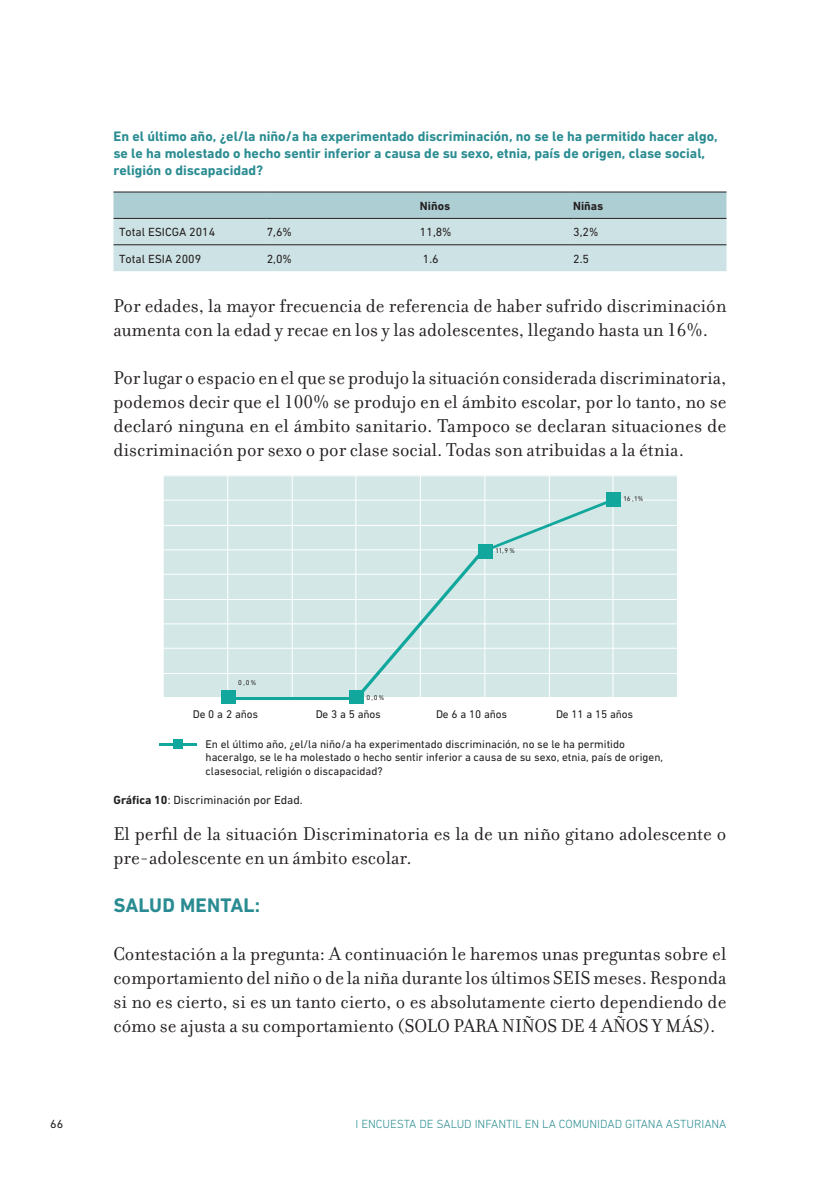
<style>
.page{position:relative;width:840px;height:1191px;background:#fff}
.page>*{position:absolute;margin:0;border:0;box-sizing:border-box;transform-origin:0 0}
.t1{font:20px/24px "Filosofia OT";color:#231f20}
.t2{font:700 20px "DIN Next W1 G";letter-spacing:.01em;color:#2a8c92}
.t3{font:700 14px/16.8px "DIN Next W1 G";color:#2a8c92}
.t4{font:12px "DIN Next W1 G";color:#231f20}
.t5{font:300 12px "DIN Next W1 G";color:#2a8c92}
.t6{font:700 12px "DIN Next W1 G";color:#231f20}
.t7{font:11.4px/13.6px "DIN Next W1 G";color:#231f20}
.t8{font:7px "DIN Next W1 G";color:#231f20}
.s1{font-weight:700}
</style>
<div class="page">
<svg style="left:113px;top:193px;width:613px;height:78px;background:#c1dadd"></svg>
<hr style="left:113px;top:192px;width:153px;height:1px;background:#231f20">
<hr style="left:266px;top:192px;width:154px;height:1px;background:#231f20">
<hr style="left:420px;top:192px;width:153px;height:1px;background:#231f20">
<hr style="left:573px;top:192px;width:153px;height:1px;background:#231f20">
<hr style="left:113px;top:218px;width:153px;height:1px;background:#231f20">
<hr style="left:266px;top:218px;width:154px;height:1px;background:#231f20">
<hr style="left:420px;top:218px;width:153px;height:1px;background:#231f20">
<hr style="left:573px;top:218px;width:153px;height:1px;background:#231f20">
<hr style="left:113px;top:244px;width:153px;height:1px;background:#231f20">
<hr style="left:266px;top:244px;width:154px;height:1px;background:#231f20">
<hr style="left:420px;top:244px;width:153px;height:1px;background:#231f20">
<hr style="left:573px;top:244px;width:153px;height:1px;background:#231f20">
<div style="left:163px;top:476px;width:514px;height:221px;background:#d3e8e6"></div>
<hr style="left:163px;top:673px;width:514px;height:1px;background:#fff">
<hr style="left:163px;top:648px;width:514px;height:1px;background:#fff">
<hr style="left:163px;top:623px;width:514px;height:1px;background:#fff">
<hr style="left:163px;top:599px;width:514px;height:1px;background:#fff">
<hr style="left:163px;top:574px;width:514px;height:1px;background:#fff">
<hr style="left:163px;top:549px;width:514px;height:1px;background:#fff">
<hr style="left:163px;top:525px;width:514px;height:1px;background:#fff">
<hr style="left:163px;top:500px;width:514px;height:1px;background:#fff">
<hr style="left:227px;top:476px;width:1px;height:222px;background:#fff">
<hr style="left:355px;top:476px;width:1px;height:222px;background:#fff">
<hr style="left:484px;top:476px;width:1px;height:222px;background:#fff">
<hr style="left:612px;top:476px;width:1px;height:222px;background:#fff">
<hr style="left:163px;top:476px;width:1px;height:222px;background:#fff">
<hr style="left:292px;top:476px;width:1px;height:222px;background:#fff">
<hr style="left:420px;top:476px;width:1px;height:222px;background:#fff">
<hr style="left:548px;top:476px;width:1px;height:222px;background:#fff">
<hr style="left:676px;top:476px;width:1px;height:222px;background:#fff">
<hr style="left:227px;top:697px;width:129px;height:2px;background:#12a79d">
<svg style="left:354px;top:498px;width:259px;height:203px"></svg>
<div style="left:221px;top:691px;width:14px;height:13px;background:#12a79d"></div>
<div style="left:349px;top:691px;width:14px;height:13px;background:#12a79d"></div>
<div style="left:477px;top:544px;width:15px;height:14px;background:#12a79d"></div>
<div style="left:605px;top:492px;width:15px;height:15px;background:#12a79d"></div>
<hr style="left:159px;top:743px;width:37px;height:2px;background:#12a79d">
<div style="left:173px;top:739px;width:9px;height:10px;background:#12a79d"></div>
<p class="t3" style="left:113px;top:128px;width:605px">En el último año, ¿el/la niño/a ha experimentado discriminación, no se le ha permitido hacer algo, se le ha molestado o hecho sentir inferior a causa de su sexo, etnia, país de origen, clase social, religión o discapacidad?</p>
<p class="t6" style="left:420px;top:199px;width:32px">Niños</p>
<p class="t6" style="left:573px;top:199px;width:32px">Niñas</p>
<p class="t4" style="left:119px;top:225px;width:97px">Total ESICGA 2014</p>
<p class="t4" style="left:266px;top:225px;width:27px">7,6%</p>
<p class="t4" style="left:420px;top:225px;width:33px">11,8%</p>
<p class="t4" style="left:573px;top:225px;width:27px">3,2%</p>
<p class="t4" style="left:119px;top:252px;width:83px">Total ESIA 2009</p>
<p class="t4" style="left:266px;top:252px;width:27px">2,0%</p>
<p class="t4" style="left:422px;top:252px;width:17px">1.6</p>
<p class="t4" style="left:573px;top:252px;width:17px">2.5</p>
<p class="t1" style="left:113px;top:294px;width:614px">Por edades, la mayor frecuencia de referencia de haber sufrido discriminación aumenta con la edad y recae en los y las adolescentes, llegando hasta un 16%.</p>
<p class="t1" style="left:113px;top:366px;width:614px;text-align:justify">Por lugar o espacio en el que se produjo la situación considerada discriminatoria, podemos decir que el 100% se produjo en el ámbito escolar, por lo tanto, no se declaró ninguna en el ámbito sanitario. Tampoco se declaran situaciones de discriminación por sexo o por clase social. Todas son atribuidas a la étnia.</p>
<p class="t7" style="left:383px;top:442px;width:74px">Discriminación</p>
<p class="t8" style="left:495px;top:546px;width:21px">11,9 %</p>
<p class="t8" style="left:623px;top:495px;width:21px">16 ,1%</p>
<p class="t8" style="left:238px;top:678px;width:19px">0,0%</p>
<p class="t7" style="left:193px;top:706px;width:66px">De 0 a 2 años</p>
<p class="t7" style="left:315px;top:706px;width:66px">De 3 a 5 años</p>
<p class="t7" style="left:436px;top:706px;width:72px">De 6 a 10 años</p>
<p class="t7" style="left:556px;top:706px;width:78px">De 11 a 15 años</p>
<p class="t7" style="left:205px;top:737px;width:459px">En el último año, ¿el/la niño/a ha experimentado discriminación, no se le ha permitido haceralgo, se le ha molestado o hecho sentir inferior a causa de su sexo, etnia, país de origen, clasesocial, religión o discapacidad?</p>
<p class="t4" style="left:113px;top:792px;width:191px"><span class="s1">Gráfica 10</span>: Discriminación por Edad.</p>
<p class="t1" style="left:113px;top:822px;width:614px">El perfil de la situación Discriminatoria es la de un niño gitano adolescente o pre-adolescente en un ámbito escolar.</p>
<p class="t2" style="left:113px;top:894px;width:148px">SALUD MENTAL:</p>
<p class="t1" style="left:113px;top:942px;width:614px;text-align:justify">Contestación a la pregunta: A continuación le haremos unas preguntas sobre el comportamiento del niño o de la niña durante los últimos SEIS meses. Responda si no es cierto, si es un tanto cierto, o es absolutamente cierto dependiendo de cómo se ajusta a su comportamiento (SOLO PARA NIÑOS DE 4 AÑOS Y MÁS).</p>
<p class="t8" style="left:366px;top:693px;width:19px">0,0%</p>
<p class="t4" style="left:50px;top:1117px;width:15px">66</p>
<p class="t5" style="left:355px;top:1117px;width:372px">I ENCUESTA DE SALUD INFANTIL EN LA COMUNIDAD GITANA ASTURIANA</p>
</div>
